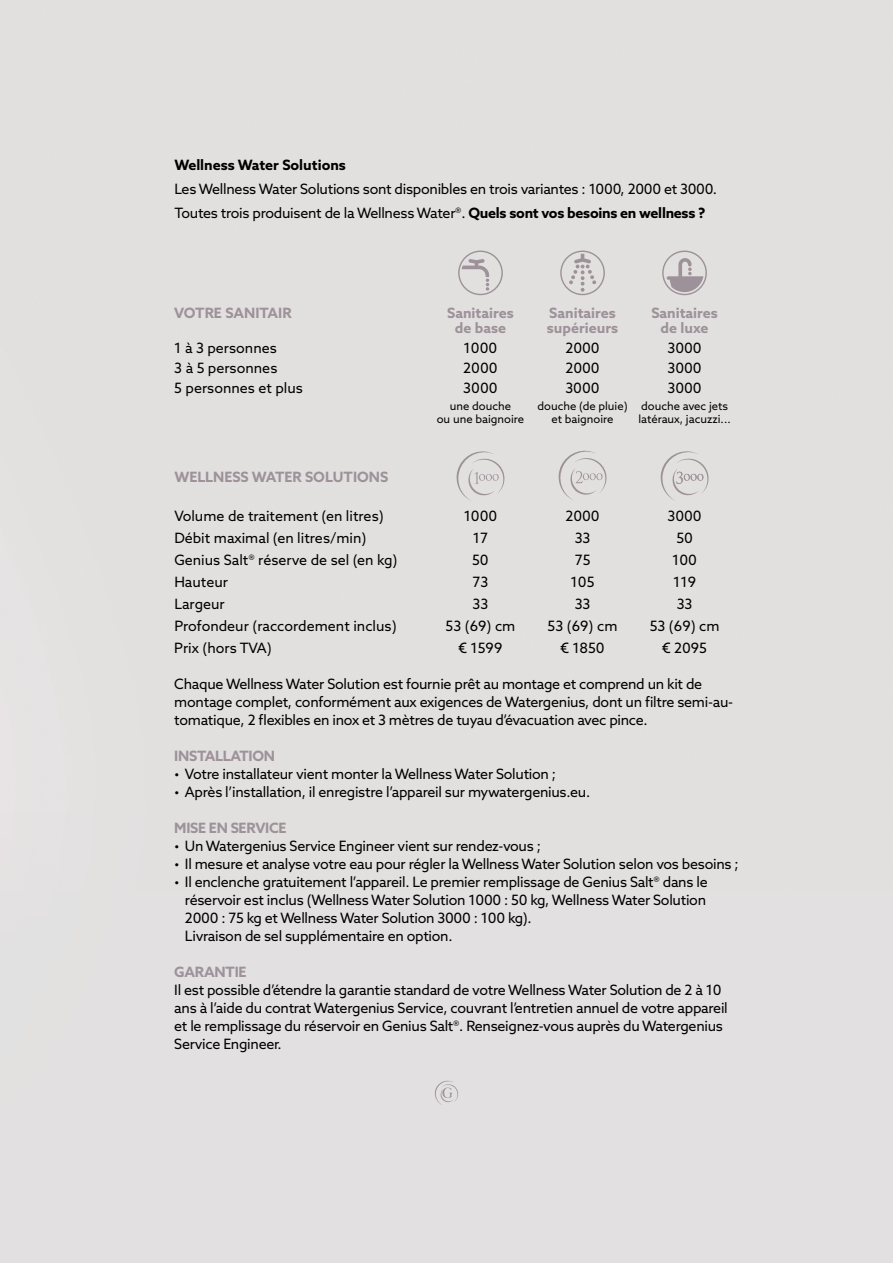
<style>
.page{position:relative;width:893px;height:1263px;background:#fff}
.page>*{position:absolute;margin:0;border:0;box-sizing:border-box;transform-origin:0 0}
.t1{font:14.25px/18px "Azo Sans";letter-spacing:-.02em;color:#000}
.t2{font:14.25px "Azo Sans";color:#000}
.t3{font:700 14.25px/15px "Azo Sans";color:#9e929a;text-align:center}
.t4{font:700 14.25px "Azo Sans";letter-spacing:-.02em;color:#9e929a}
.t5{font:700 14.25px "Azo Sans";color:#000}
.t6{font:11.25px/13.5px "Azo Sans";color:#000;text-align:center}
.s1{font-weight:700}
</style>
<div class="page">
<svg style="left:456px;top:450px;width:50px;height:51px;background:#dad7d7"></svg>
<svg style="left:558px;top:450px;width:50px;height:51px;background:#dad7d7"></svg>
<svg style="left:660px;top:450px;width:50px;height:51px;background:#d9d6d6"></svg>
<svg style="left:434px;top:1080px;width:25px;height:25px"></svg>
<svg style="left:458px;top:251px;width:45px;height:44px;background:#d4d0d1"></svg>
<svg style="left:560px;top:251px;width:45px;height:44px;background:#d3cfd0"></svg>
<svg style="left:662px;top:251px;width:45px;height:44px;background:#c8c2c5"></svg>
<p class="t5" style="left:174px;top:156px;width:173px">Wellness Water Solutions</p>
<p class="t1" style="left:174px;top:177px;width:544px;line-height:24px">Les Wellness Water Solutions sont disponibles en trois variantes : 1000, 2000 et 3000.<br>Toutes trois produisent de la Wellness Water®. <span class="s1">Quels sont vos besoins en wellness ?</span></p>
<p class="t3" style="left:174px;top:305px;width:119px">VOTRE SANITAIR</p>
<p class="t3" style="left:447px;top:305px;width:68px">Sanitaires de base</p>
<p class="t3" style="left:547px;top:305px;width:73px;text-align:left">Sanitaires supérieurs</p>
<p class="t3" style="left:651px;top:305px;width:68px">Sanitaires de luxe</p>
<p class="t2" style="left:174px;top:339px;width:104px">1 à 3 personnes</p>
<p class="t1" style="left:464px;top:339px;width:35px">1000</p>
<p class="t1" style="left:565px;top:339px;width:36px">2000</p>
<p class="t1" style="left:667px;top:339px;width:36px">3000</p>
<p class="t2" style="left:174px;top:358px;width:105px">3 à 5 personnes</p>
<p class="t1" style="left:463px;top:358px;width:36px">2000</p>
<p class="t1" style="left:565px;top:358px;width:36px">2000</p>
<p class="t1" style="left:667px;top:358px;width:36px">3000</p>
<p class="t2" style="left:174px;top:378px;width:130px">5 personnes et plus</p>
<p class="t1" style="left:463px;top:378px;width:36px">3000</p>
<p class="t1" style="left:565px;top:378px;width:36px">3000</p>
<p class="t1" style="left:667px;top:378px;width:36px">3000</p>
<p class="t6" style="left:437px;top:399px;width:89px">une douche<br>ou une baignoire</p>
<p class="t6" style="left:537px;top:399px;width:92px">douche (de pluie) et baignoire</p>
<p class="t6" style="left:638px;top:399px;width:94px;text-align:left">douche avec jets latéraux, jacuzzi...</p>
<p class="t3" style="left:174px;top:469px;width:215px">WELLNESS WATER SOLUTIONS</p>
<p class="t2" style="left:174px;top:507px;width:211px">Volume de traitement (en litres)</p>
<p class="t1" style="left:464px;top:507px;width:35px">1000</p>
<p class="t1" style="left:565px;top:507px;width:36px">2000</p>
<p class="t1" style="left:667px;top:507px;width:36px">3000</p>
<p class="t2" style="left:174px;top:529px;width:194px">Débit maximal (en litres/min)</p>
<p class="t1" style="left:473px;top:529px;width:17px">17</p>
<p class="t1" style="left:575px;top:529px;width:17px">33</p>
<p class="t1" style="left:676px;top:529px;width:18px">50</p>
<p class="t2" style="left:174px;top:551px;width:225px">Genius Salt® réserve de sel (en kg)</p>
<p class="t1" style="left:472px;top:551px;width:18px">50</p>
<p class="t1" style="left:575px;top:551px;width:17px">75</p>
<p class="t1" style="left:672px;top:551px;width:26px">100</p>
<p class="t2" style="left:174px;top:573px;width:55px">Hauteur</p>
<p class="t1" style="left:473px;top:573px;width:17px">73</p>
<p class="t1" style="left:571px;top:573px;width:25px">105</p>
<p class="t1" style="left:673px;top:573px;width:24px">119</p>
<p class="t2" style="left:174px;top:595px;width:52px">Largeur</p>
<p class="t1" style="left:473px;top:595px;width:17px">33</p>
<p class="t1" style="left:575px;top:595px;width:17px">33</p>
<p class="t1" style="left:677px;top:595px;width:17px">33</p>
<p class="t2" style="left:174px;top:617px;width:224px">Profondeur (raccordement inclus)</p>
<p class="t1" style="left:446px;top:617px;width:71px">53 (69) cm</p>
<p class="t1" style="left:548px;top:617px;width:71px">53 (69) cm</p>
<p class="t1" style="left:650px;top:617px;width:71px">53 (69) cm</p>
<p class="t2" style="left:174px;top:638px;width:99px">Prix (hors TVA)</p>
<p class="t1" style="left:459px;top:639px;width:45px">€ 1599</p>
<p class="t1" style="left:560px;top:639px;width:46px">€ 1850</p>
<p class="t1" style="left:662px;top:639px;width:46px">€ 2095</p>
<p class="t1" style="left:174px;top:675px;width:560px">Chaque Wellness Water Solution est fournie prêt au montage et comprend un kit de montage complet, conformément aux exigences de Watergenius, dont un filtre semi-au&shy;tomatique, 2 flexibles en inox et 3 mètres de tuyau d’évacuation avec pince.</p>
<p class="t4" style="left:174px;top:747px;width:102px">INSTALLATION</p>
<p class="t1" style="left:174px;top:765px;width:383px">• Votre installateur vient monter la Wellness Water Solution ;</p>
<p class="t1" style="left:174px;top:783px;width:417px">• Après l’installation, il enregistre l’appareil sur mywatergenius.eu.</p>
<p class="t4" style="left:174px;top:819px;width:114px">MISE EN SERVICE</p>
<p class="t1" style="left:174px;top:837px;width:368px">• Un Watergenius Service Engineer vient sur rendez-vous ;</p>
<p class="t1" style="left:174px;top:855px;width:566px">• Il mesure et analyse votre eau pour régler la Wellness Water Solution selon vos besoins ;</p>
<p class="t1" style="left:185px;top:873px;width:524px;text-indent:-11px">• Il enclenche gratuitement l’appareil. Le premier remplissage de Genius Salt® dans le réservoir est inclus (Wellness Water Solution 1000 : 50 kg, Wellness Water Solution 2000 : 75 kg et Wellness Water Solution 3000 : 100 kg).<br>Livraison de sel supplémentaire en option.</p>
<p class="t4" style="left:174px;top:963px;width:74px">GARANTIE</p>
<p class="t1" style="left:174px;top:981px;width:555px">Il est possible d’étendre la garantie standard de votre Wellness Water Solution de 2 à 10 ans à l’aide du contrat Watergenius Service, couvrant l’entretien annuel de votre appareil et le remplissage du réservoir en Genius Salt®. Renseignez-vous auprès du Watergenius Service Engineer.</p>
</div>
